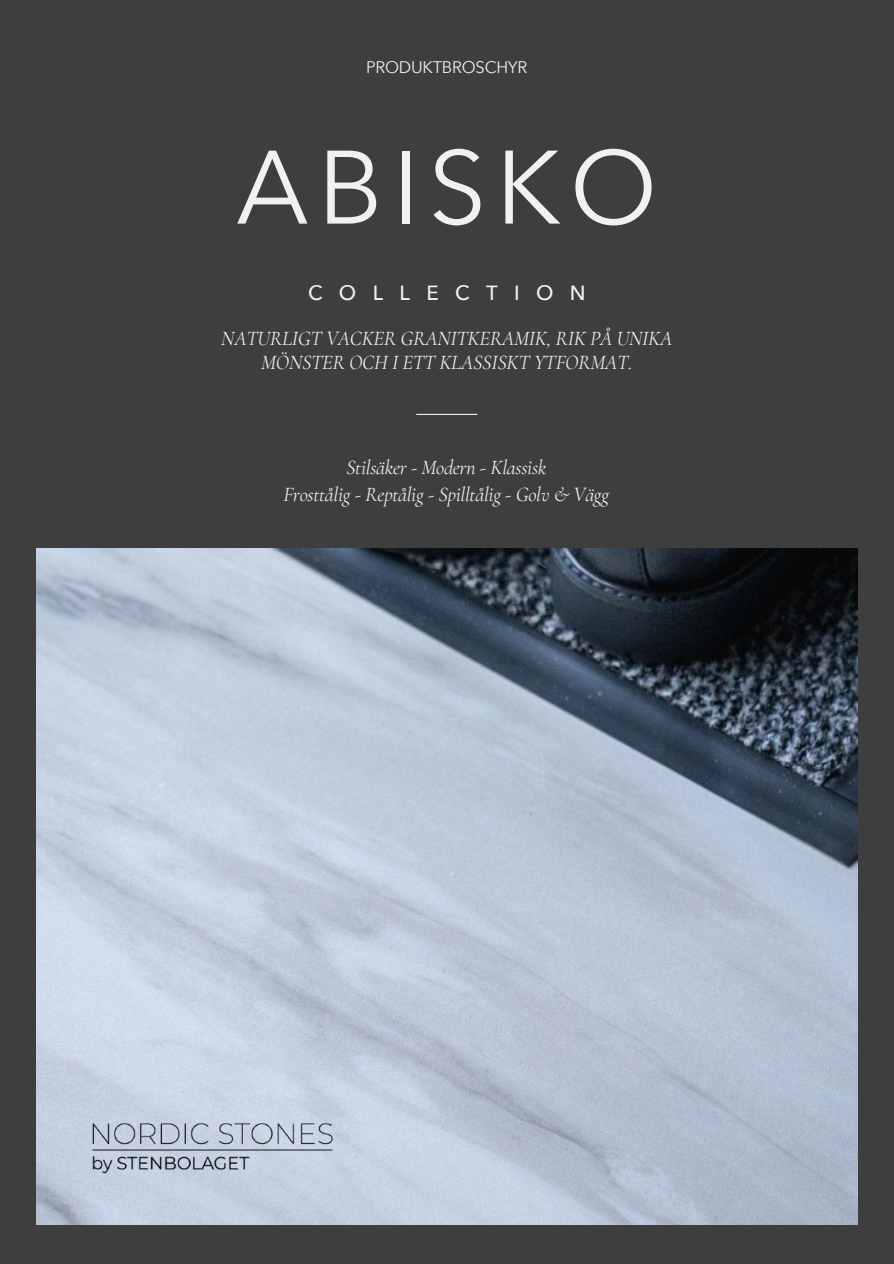
<style>
.page{position:relative;width:894px;height:1264px;background:#fff}
.page>*{position:absolute;margin:0;border:0;box-sizing:border-box;transform-origin:0 0}
.t1{font:103.05px "Avenir Next Thai Modern";letter-spacing:.09em;color:#f1f1f1}
.t2{font:italic 20.55px/24.8px "Cormorant Garamond";letter-spacing:-.015em;color:#f1f1f1;text-align:center}
.t3{font:500 20.55px "Avenir Next Thai Modern";letter-spacing:.8em;color:#f1f1f1}
.t4{font:16.5px "Avenir Next Thai Modern";letter-spacing:-.015em;color:#f1f1f1}
</style>
<div class="page">
<div style="left:0;top:0;width:893px;height:1263px;background:#3e3e3e"></div>
<img style="left:37px;top:549px;width:820px;height:675px">
<hr style="left:416px;top:414px;width:61px;height:1px;background:#f1f1f1">
<img style="left:89px;top:1119px;width:244px;height:54px">
<p class="t4" style="left:366px;top:55px;width:163px">PRODUKTBROSCHYR</p>
<h1 class="t1" style="left:236px;top:107px;width:422px">ABISKO</h1>
<p class="t3" style="left:308px;top:276px;width:279px">COLLECTION</p>
<p class="t2" style="left:221px;top:326px;width:452px">NATURLIGT VACKER GRANITKERAMIK, RIK PÅ UNIKA<br>MÖNSTER OCH I ETT KLASSISKT YTFORMAT.</p>
<p class="t2" style="left:283px;top:454px;width:327px;line-height:27px">Stilsäker - Modern - Klassisk<br>Frosttålig - Reptålig - Spilltålig - Golv &amp; Vägg</p>
</div>
